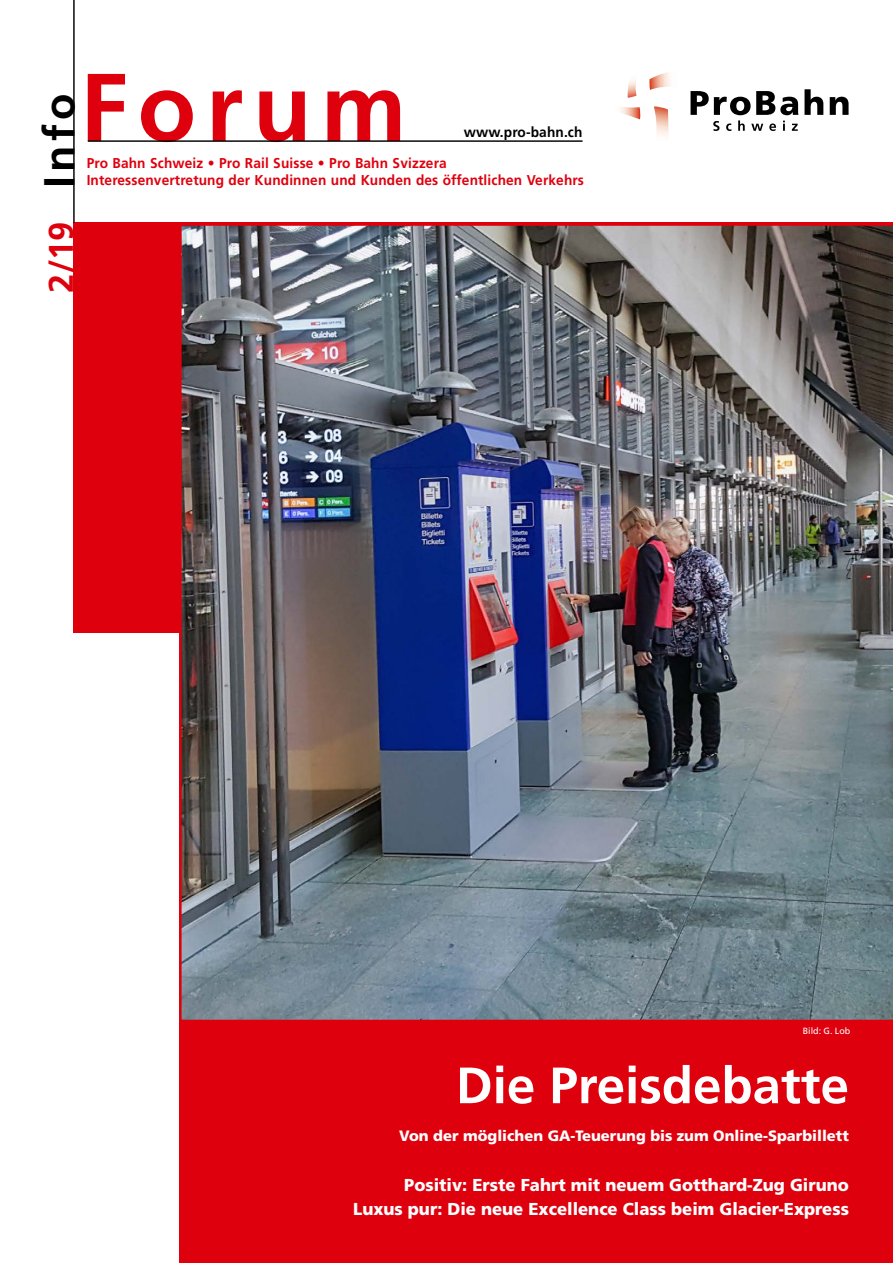
<style>
.page{position:relative;width:893px;height:1263px;background:#fff}
.page>*{position:absolute;margin:0;border:0;box-sizing:border-box;transform-origin:0 0}
.t1{font:700 96px "Frutiger";letter-spacing:.1em;color:#df000e}
.t2{font:700 51px "Frutiger";color:#fff}
.t3{font:700 43.2px "Frutiger";color:#000}
.t4{font:700 34.5px "Frutiger";color:#df000e}
.t5{font:900 17.25px/24px "Frutiger";color:#fff;text-align:right;scale:.96 1}
.t6{font:900 15px "Frutiger";color:#fff}
.t7{font:700 14.25px/17.1px "Frutiger";letter-spacing:.01em;color:#df000e;scale:.96 1}
.t8{font:700 14.25px "Frutiger";letter-spacing:.01em;color:#000;scale:.96 1}
.t9{font:9px "Frutiger";color:#fff}
</style>
<div class="page">
<div style="left:73px;top:223px;width:820px;height:1040px;background:#df000e"></div>
<img style="left:627px;top:80px;width:10px;height:18px">
<img style="left:654px;top:106px;width:15px;height:30px">
<img style="left:620px;top:107px;width:21px;height:12px">
<img style="left:649px;top:72px;width:21px;height:18px">
<svg style="left:690px;top:89px;width:158px;height:42px"></svg>
<hr style="left:73px;top:0;width:2px;height:223px;background:#000">
<hr style="left:88px;top:140px;width:495px;height:2px;background:#000">
<img style="left:181px;top:225px;width:712px;height:795px">
<div style="left:0;top:634px;width:179px;height:629px;background:#fff"></div>
<h3 class="t3" style="left:34px;top:188px;width:96px;rotate:-90deg">Info</h3>
<h1 class="t1" style="left:80px;top:51px;width:328px">Forum</h1>
<p class="t7" style="left:87px;top:154px;width:519px">Pro Bahn Schweiz • Pro Rail Suisse • Pro Bahn Svizzera<br>Interessenvertretung der Kundinnen und Kunden des öffentlichen Verkehrs</p>
<p class="t8" style="left:464px;top:123px;width:125px">www.pro-bahn.ch</p>
<h3 class="t4" style="left:41px;top:293px;width:72px;rotate:-90deg">2/19</h3>
<p class="t9" style="left:803px;top:1026px;width:49px">Bild: G. Lob</p>
<h2 class="t2" style="left:456px;top:1055px;width:395px">Die Preisdebatte</h2>
<p class="t6" style="left:399px;top:1127px;width:451px">Von der möglichen GA-Teuerung bis zum Online-Sparbillett</p>
<p class="t5" style="left:353px;top:1173px;width:518px">Positiv: Erste Fahrt mit neuem Gotthard-Zug Giruno<br>Luxus pur: Die neue Excellence Class beim Glacier-Express</p>
</div>
